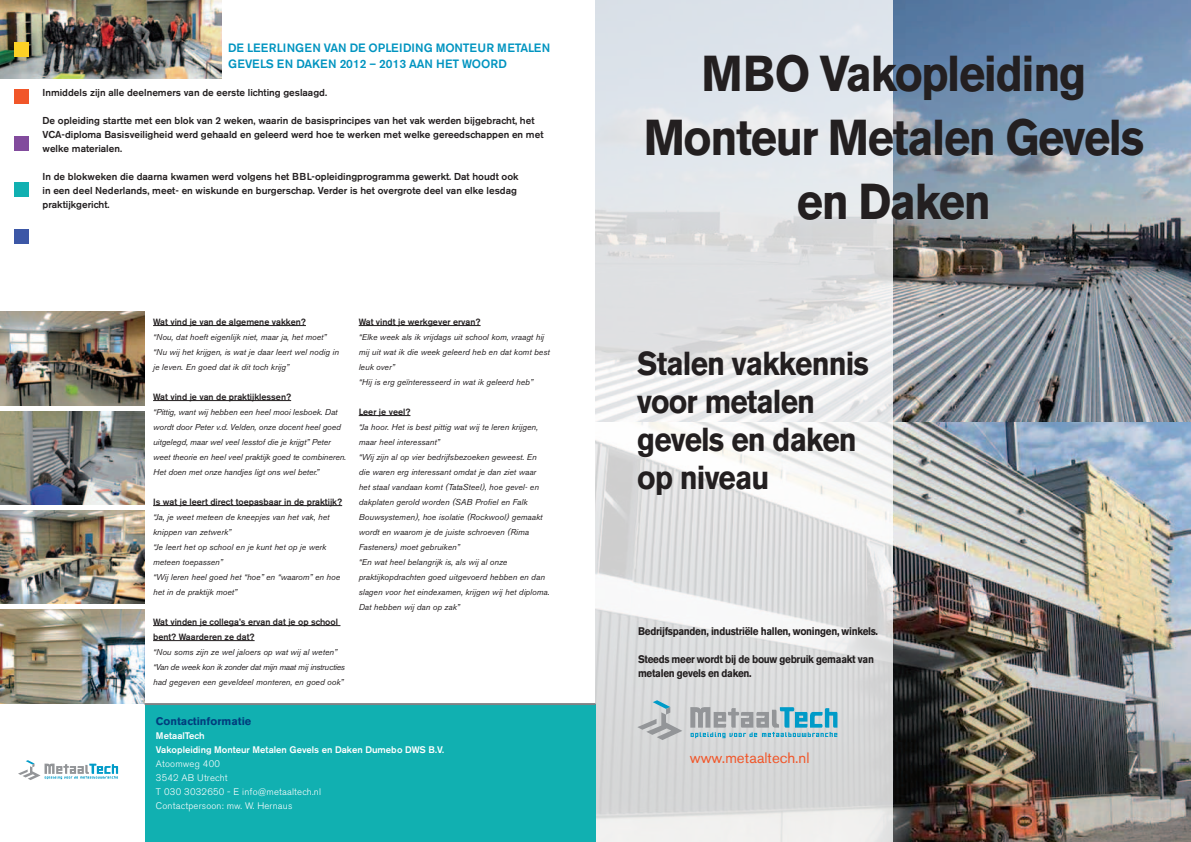
<style>
.page{position:relative;width:1191px;height:842px;background:#fff}
.page>*{position:absolute;margin:0;border:0;box-sizing:border-box;transform-origin:0 0}
.t1{font:700 50px/64px "Akzidenz Grotesk BE";letter-spacing:-.03em;color:#231f20;text-align:center;scale:.9 1}
.t2{font:700 33px/38px "Akzidenz Grotesk BQ";letter-spacing:-.03em;color:#231f20;scale:.9 1}
.t3{font:15px "Akzidenz Grotesk BE";color:#f15629}
.t4{font:500 12px/16px "Akzidenz Grotesk BE";letter-spacing:.01em;color:#0094c0}
.t5{font:700 11px/14px "Akzidenz Grotesk BE";letter-spacing:-.03em;color:#231f20;scale:.9 1}
.t6{font:700 11px "Akzidenz Grotesk BE";color:#013d7d}
.t7{font:500 10px/14px "Akzidenz Grotesk BE";color:#231f20}
.t8{font:300 9.5px/14px "Akzidenz Grotesk BE";letter-spacing:.02em;color:#fff}
.t9{font:500 9.5px/14px "Akzidenz Grotesk BE";color:#fff}
.t10{font:500 9px/15px "Akzidenz Grotesk BE";color:#231f20}
.t11{font:italic 8.5px/15px "Akzidenz Grotesk BE";color:#231f20}
</style>
<div class="page">
<img style="left:0;top:0;width:221px;height:79px">
<img style="left:893px;top:0;width:298px;height:842px">
<svg style="left:595px;top:0;width:298px;height:842px;fill:#dfe3e7"></svg>
<div style="left:14px;top:43px;width:14px;height:14px;background:#fcd125"></div>
<div style="left:14px;top:89px;width:14px;height:14px;background:#f15629"></div>
<div style="left:14px;top:136px;width:14px;height:14px;background:#824b9d"></div>
<div style="left:14px;top:183px;width:14px;height:14px;background:#11b0b1"></div>
<div style="left:14px;top:230px;width:14px;height:14px;background:#3c57a6"></div>
<hr style="left:153px;top:325px;width:153px;height:1px;background:#231f20">
<hr style="left:153px;top:400px;width:138px;height:1px;background:#231f20">
<hr style="left:153px;top:505px;width:189px;height:1px;background:#231f20">
<hr style="left:153px;top:625px;width:187px;height:1px;background:#231f20">
<hr style="left:153px;top:640px;width:102px;height:1px;background:#231f20">
<hr style="left:359px;top:325px;width:121px;height:1px;background:#231f20">
<hr style="left:359px;top:415px;width:51px;height:1px;background:#231f20">
<img style="left:0;top:411px;width:145px;height:94px">
<img style="left:0;top:312px;width:145px;height:93px">
<img style="left:0;top:510px;width:145px;height:94px">
<img style="left:0;top:609px;width:145px;height:94px">
<div style="left:145px;top:704px;width:450px;height:138px;background:#11b0b1"></div>
<hr style="left:145px;top:703px;width:450px;height:2px;background:#808285">
<svg style="left:637px;top:700px;width:45px;height:40px;background:#c1c7c9"></svg>
<svg style="left:690px;top:707px;width:147px;height:31px;background:#9cbcc6"></svg>
<svg style="left:18px;top:760px;width:100px;height:20px"></svg>
<h3 class="t4" style="left:228px;top:40px;width:323px">De leerli ngen van de opleidi ng Monteur m etalen gevels en daken 2012 – 2013 aan het woord</h3>
<p class="t7" style="left:43px;top:85px;width:286px">Inmiddels zijn alle deelnemers van de eerste lichting geslaagd.</p>
<p class="t7" style="left:43px;top:113px;width:502px">De opleiding startte met een blok van 2 weken, waarin de basisprincipes van het vak werden bijgebracht, het<br>VCA-diploma Basisveiligheid werd gehaald en geleerd werd hoe te werken met welke gereedschappen en met welke materialen.</p>
<p class="t7" style="left:43px;top:169px;width:478px">In de blokweken die daarna kwamen werd volgens het BBL-opleidingprogramma gewerkt. Dat houdt ook in een deel Nederlands, meet- en wiskunde en burgerschap. Verder is het overgrote deel van elke lesdag praktijkgericht.</p>
<p class="t10" style="left:153px;top:314px;width:154px">Wat vind je van de algemene vakken?</p>
<p class="t11" style="left:153px;top:329px;width:187px">“Nou, dat hoeft eigenlijk niet, maar ja, het moet” “Nu wij het krijgen, is wat je daar leert wel nodig in je leven. En goed dat ik dit toch krijg”</p>
<p class="t10" style="left:153px;top:389px;width:139px">Wat vind je van de praktijklessen?</p>
<p class="t11" style="left:153px;top:404px;width:195px">“Pittig, want wij hebben een heel mooi lesboek. Dat wordt door Peter v.d. Velden, onze docent heel goed uitgelegd, maar wel veel lesstof die je krijgt” Peter weet theorie en heel veel praktijk goed te combineren.<br>Het doen met onze handjes ligt ons wel beter.”</p>
<p class="t10" style="left:153px;top:494px;width:191px">Is wat je leert direct toepasbaar in de praktijk?</p>
<p class="t11" style="left:153px;top:509px;width:189px">“Ja, je weet meteen de kneepjes van het vak, het knippen van zetwerk”<br>“Je leert het op school en je kunt het op je werk meteen toepassen”<br>“Wij leren heel goed het “hoe” en “waarom” en hoe het in de praktijk moet”</p>
<p class="t10" style="left:153px;top:614px;width:186px">Wat vinden je collega’s ervan dat je op school bent? Waarderen ze dat?</p>
<p class="t11" style="left:153px;top:644px;width:193px">“Nou soms zijn ze wel jaloers op wat wij al weten” “Van de week kon ik zonder dat mijn maat mij instructies had gegeven een geveldeel monteren, en goed ook”</p>
<p class="t10" style="left:359px;top:314px;width:123px">Wat vindt je werkgever ervan?</p>
<p class="t11" style="left:359px;top:329px;width:192px">“Elke week als ik vrijdags uit school kom, vraagt hij mij uit wat ik die week geleerd heb en dat komt best leuk over”<br>“Hij is erg geïnteresseerd in wat ik geleerd heb”</p>
<p class="t10" style="left:359px;top:404px;width:53px">Leer je veel?</p>
<p class="t11" style="left:359px;top:419px;width:192px">“Ja hoor. Het is best pittig wat wij te leren krijgen, maar heel interessant”<br>“Wij zijn al op vier bedrijfsbezoeken geweest. En die waren erg interessant omdat je dan ziet waar het staal vandaan komt (TataSteel), hoe gevel- en dakplaten gerold worden (SAB Profiel en Falk Bouwsystemen), hoe isolatie (Rockwool) gemaakt wordt en waarom je de juiste schroeven (Rima Fasteners) moet gebruiken”<br>“En wat heel belangrijk is, als wij al onze praktijkopdrachten goed uitgevoerd hebben en dan slagen voor het eindexamen, krijgen wij het diploma.<br>Dat hebben wij dan op zak”</p>
<p class="t6" style="left:156px;top:714px;width:97px">Contactinformatie</p>
<p class="t9" style="left:156px;top:728px;width:290px">MetaalTech<br>Vakopleiding Monteur Metalen Gevels en Daken Dumebo DWS B.V.</p>
<p class="t8" style="left:156px;top:757px;width:166px">Atoomweg 400<br>3542 AB Utrecht<br>T 030 3032650 - E info@metaaltech.nl<br>Contactpersoon: mw. W. Hernaus</p>
<h1 class="t1" style="left:643px;top:42px;width:557px">MBO Vakopleiding<br>Monteur Metalen Gevels en Daken</h1>
<h2 class="t2" style="left:637px;top:344px;width:259px">Stalen vakkennis voor metalen gevels en daken op niveau</h2>
<p class="t5" style="left:638px;top:624px;width:268px">Bedrijfspanden, industriële hallen, woningen, winkels.</p>
<p class="t5" style="left:638px;top:652px;width:264px">Steeds meer wordt bij de bouw gebruik gemaakt van metalen gevels en daken.</p>
<h3 class="t3" style="left:690px;top:749px;width:121px">www.metaaltech.nl</h3>
</div>
